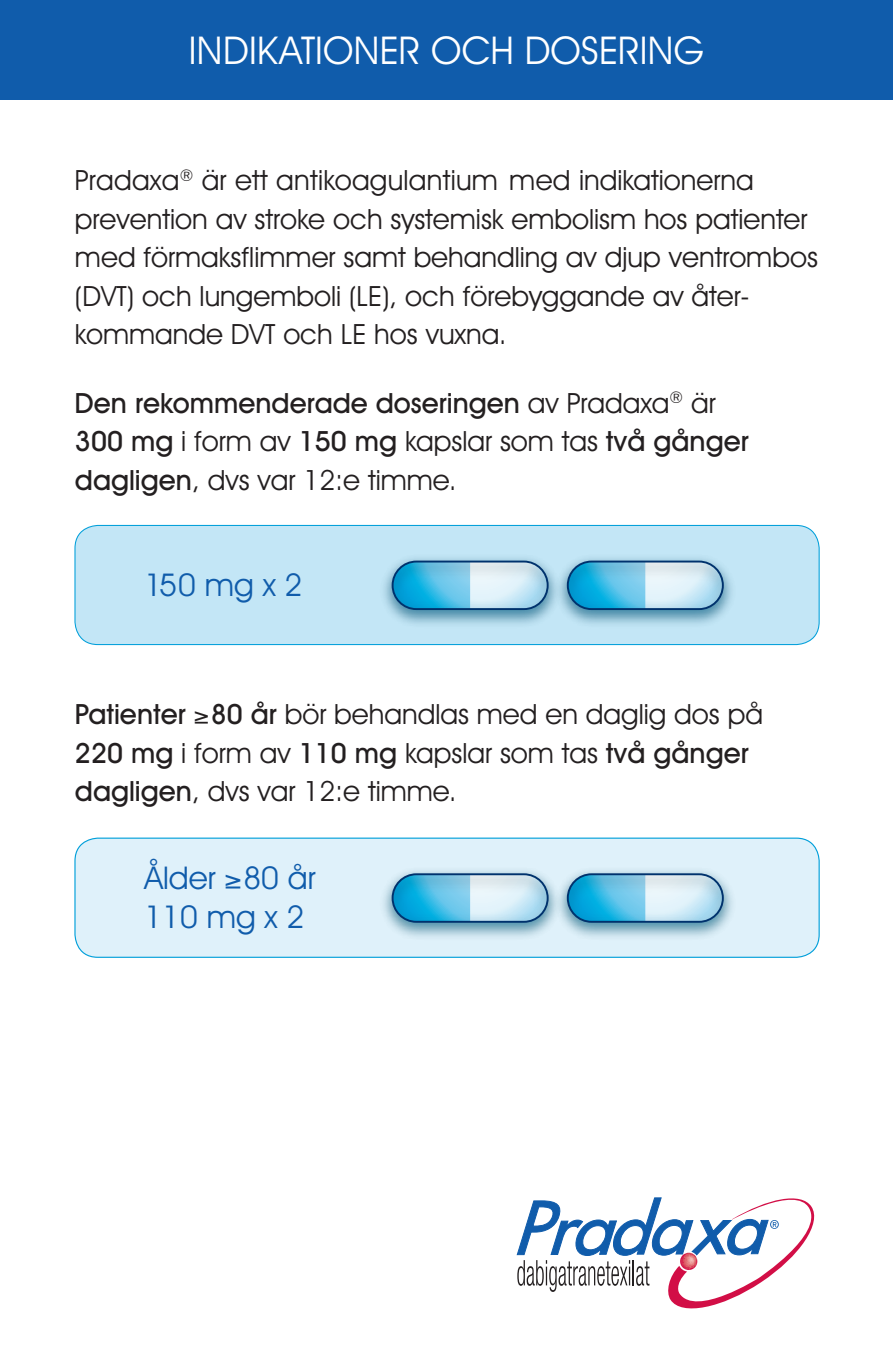
<style>
.page{position:relative;width:893px;height:1370px;background:#fff}
.page>*{position:absolute;margin:0;border:0;box-sizing:border-box;transform-origin:0 0}
.t1{font:38.5px "Avant Garde IT Cby BT";letter-spacing:.005em;color:#fff}
.t2{font:31.5px "Avant Garde IT Cby BT";color:#105cab}
.t3{font:28px/38.5px "Avant Garde IT Cby BT";color:#231f20}
.t4{font:500 28px/38.5px "Avant Garde IT Cby BT";color:#231f20}
.s1{font-weight:400}
.s2{font-weight:500}
</style>
<div class="page">
<div style="left:0;top:0;width:893px;height:99px;background:#105cab"></div>
<svg style="left:517px;top:1197px;width:297px;height:112px"></svg>
<div style="left:75px;top:838px;width:744px;height:119px;background:#dff1fa;border-radius:23px"></div>
<img style="left:383px;top:870px;width:167px;height:67px">
<div style="left:392px;top:873px;width:157px;height:49px;border:2px solid #00326d;border-radius:24px"></div>
<img style="left:550px;top:870px;width:183px;height:67px">
<div style="left:567px;top:873px;width:157px;height:49px;border:2px solid #00326d;border-radius:24px"></div>
<div style="left:74px;top:837px;width:746px;height:120px;border:1px solid #009fda;border-radius:23px"></div>
<div style="left:75px;top:525px;width:744px;height:119px;background:#c3e6f6;border-radius:23px"></div>
<img style="left:384px;top:558px;width:166px;height:66px">
<div style="left:392px;top:560px;width:157px;height:50px;border:2px solid #00326d;border-radius:24px"></div>
<img style="left:550px;top:558px;width:182px;height:66px">
<div style="left:567px;top:560px;width:157px;height:50px;border:2px solid #00326d;border-radius:24px"></div>
<div style="left:74px;top:525px;width:746px;height:120px;border:1px solid #009fda;border-radius:23px"></div>
<p class="t1" style="left:189px;top:27px;width:517px">INDIKATIONER OCH DOSERING</p>
<p class="t3" style="left:75px;top:161px;width:744px">Pradaxa<sup>®</sup> är ett antikoagulantium med indikationerna prevention av stroke och systemisk embolism hos patienter med förmaksflimmer samt behandling av djup ventrombos (DVT) och lungemboli (LE), och förebyggande av åter&shy;kommande DVT och LE hos vuxna.</p>
<p class="t4" style="left:75px;top:383px;width:675px">Den rekommenderade doseringen <span class="s1">av Pradaxa</span><sup>®</sup> <span class="s1">är<br></span>300 mg <span class="s1">i form av</span> 150 mg <span class="s1">kapslar som tas</span> två gånger dagligen<span class="s1">, dvs var 12:e timme.</span></p>
<p class="t2" style="left:144px;top:565px;width:160px">150 mg x 2</p>
<p class="t3" style="left:75px;top:694px;width:689px"><span class="s2">Patienter</span> ≥<span class="s2">80 år</span> bör behandlas med en daglig dos på<br><span class="s2">220 mg</span> i form av <span class="s2">110 mg</span> kapslar som tas <span class="s2">två gånger dagligen</span>, dvs var 12:e timme.</p>
<p class="t2" style="left:144px;top:858px;width:173px">Ålder ≥80 år</p>
<p class="t2" style="left:144px;top:897px;width:161px">110 mg x 2</p>
</div>
